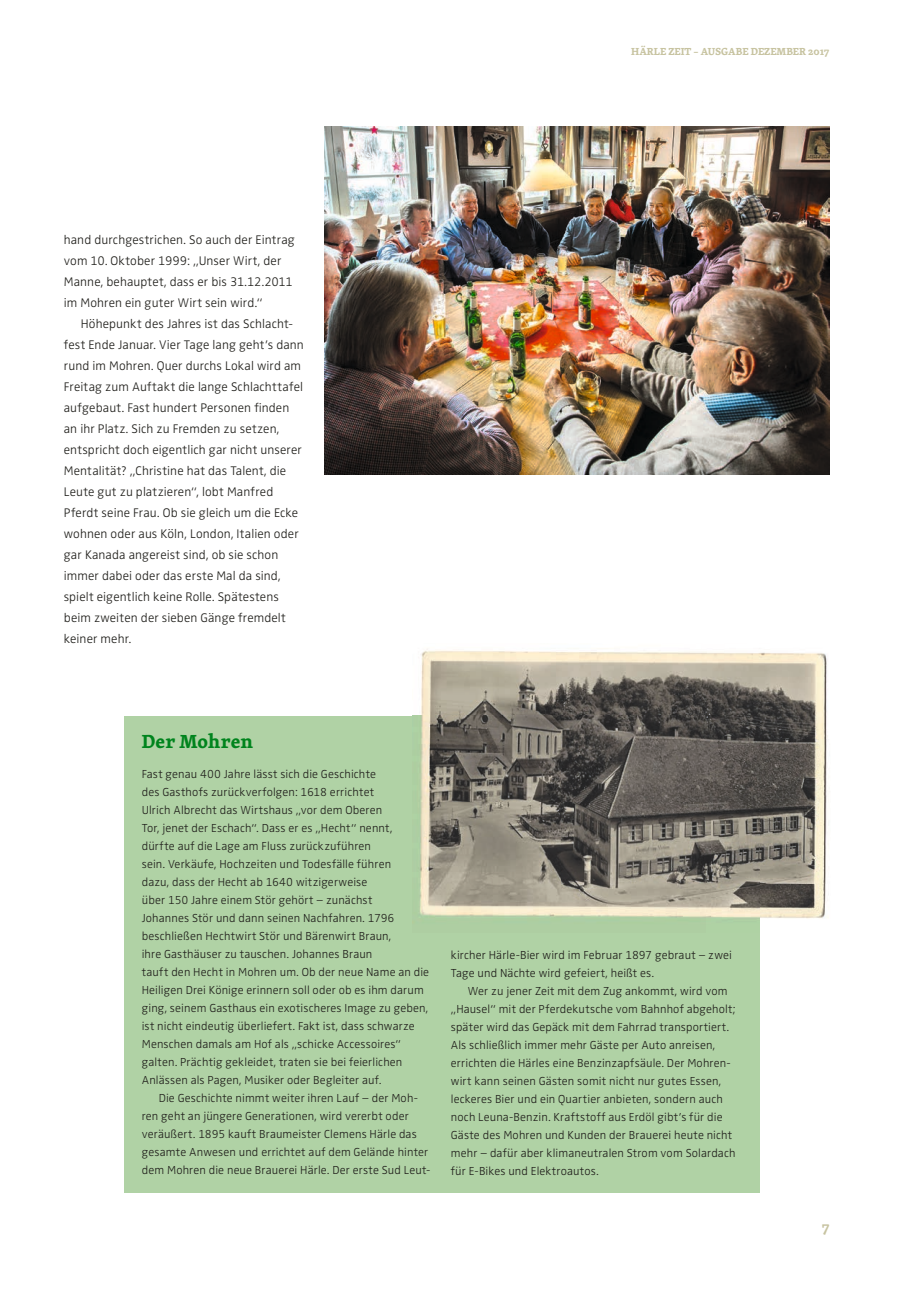
<style>
.page{position:relative;width:906px;height:1289px;background:#fff}
.page>*{position:absolute;margin:0;border:0;box-sizing:border-box;transform-origin:0 0}
.t1{font:700 19.5px "Skolar Basic";letter-spacing:.01em;color:#00841d}
.t2{font:700 15px "Skolar Basic";color:#c7c3a0}
.t3{font:300 12.9px/21px "Zwo";letter-spacing:.01em;color:#21201c}
.t4{font:300 12px/18px "Zwo";letter-spacing:.01em;color:#21201c}
.t5{font:700 10.5px "Skolar Basic";color:#c7c3a0}
</style>
<div class="page">
<div style="left:125px;top:716px;width:635px;height:476px;background:#b0d2a5"></div>
<img style="left:412px;top:649px;width:290px;height:67px">
<img style="left:702px;top:652px;width:126px;height:87px">
<img style="left:760px;top:739px;width:69px;height:180px">
<img style="left:412px;top:716px;width:348px;height:207px">
<img style="left:325px;top:126px;width:504px;height:349px">
<p class="t5" style="left:631px;top:44px;width:200px">HÄRLE ZEIT – AUSGABE DEZEMBER 2017</p>
<p class="t3" style="left:64px;top:229px;width:233px">hand durchgestrichen. So auch der Eintrag vom 10. Oktober 1999: „Unser Wirt, der Manne, behauptet, dass er bis 31.12.2011 im Mohren ein guter Wirt sein wird.“</p>
<p class="t3" style="left:64px;top:313px;width:241px;text-indent:17px">Höhepunkt des Jahres ist das Schlacht&shy;fest Ende Januar. Vier Tage lang geht’s dann rund im Mohren. Quer durchs Lokal wird am Freitag zum Auftakt die lange Schlachttafel aufgebaut. Fast hundert Personen finden an ihr Platz. Sich zu Fremden zu setzen, entspricht doch eigentlich gar nicht unserer Mentalität? „Christine hat das Talent, die Leute gut zu platzieren“, lobt Manfred Pferdt seine Frau. Ob sie gleich um die Ecke wohnen oder aus Köln, London, Italien oder gar Kanada angereist sind, ob sie schon immer dabei oder das erste Mal da sind, spielt eigentlich keine Rolle. Spätestens beim zweiten der sieben Gänge fremdelt keiner mehr.</p>
<h1 class="t1" style="left:142px;top:728px;width:113px">Der Mohren</h1>
<p class="t4" style="left:142px;top:764px;width:289px">Fast genau 400 Jahre lässt sich die Geschichte<br>des Gasthofs zurückverfolgen: 1618 errichtet<br>Ulrich Albrecht das Wirtshaus „vor dem Oberen<br>Tor, jenet der Eschach“. Dass er es „Hecht“ nennt,<br>dürfte auf die Lage am Fluss zurückzuführen<br>sein. Verkäufe, Hochzeiten und Todesfälle führen<br>dazu, dass der Hecht ab 1640 witzigerweise<br>über 150 Jahre einem Stör gehört – zunächst<br>Johannes Stör und dann seinen Nachfahren. 1796 beschließen Hechtwirt Stör und Bärenwirt Braun,<br>ihre Gasthäuser zu tauschen. Johannes Braun<br>tauft den Hecht in Mohren um. Ob der neue Name an die Heiligen Drei Könige erinnern soll oder ob es ihm darum ging, seinem Gasthaus ein exotischeres Image zu geben, ist nicht eindeutig überliefert. Fakt ist, dass schwarze Menschen damals am Hof als „schicke Accessoires“ galten. Prächtig gekleidet, traten sie bei feierlichen Anlässen als Pagen, Musiker oder Begleiter auf.</p>
<p class="t4" style="left:142px;top:1088px;width:290px;text-indent:17px">Die Geschichte nimmt weiter ihren Lauf – der Moh&shy;ren geht an jüngere Generationen, wird vererbt oder veräußert. 1895 kauft Braumeister Clemens Härle das gesamte Anwesen und errichtet auf dem Gelände hinter dem Mohren die neue Brauerei Härle. Der erste Sud Leut-</p>
<p class="t4" style="left:451px;top:945px;width:282px">kircher Härle-Bier wird im Februar 1897 gebraut – zwei<br>Tage und Nächte wird gefeiert, heißt es.</p>
<p class="t4" style="left:451px;top:981px;width:286px;text-indent:17px">Wer zu jener Zeit mit dem Zug ankommt, wird vom „Hausel“ mit der Pferdekutsche vom Bahnhof abgeholt; später wird das Gepäck mit dem Fahrrad transportiert.<br>Als schließlich immer mehr Gäste per Auto anreisen, errichten die Härles eine Benzinzapfsäule. Der Mohren&shy;wirt kann seinen Gästen somit nicht nur gutes Essen, leckeres Bier und ein Quartier anbieten, sondern auch noch Leuna-Benzin. Kraftstoff aus Erdöl gibt’s für die Gäste des Mohren und Kunden der Brauerei heute nicht mehr – dafür aber klimaneutralen Strom vom Solardach für E-Bikes und Elektroautos.</p>
<p class="t2" style="left:822px;top:1217px;width:9px">7</p>
</div>
